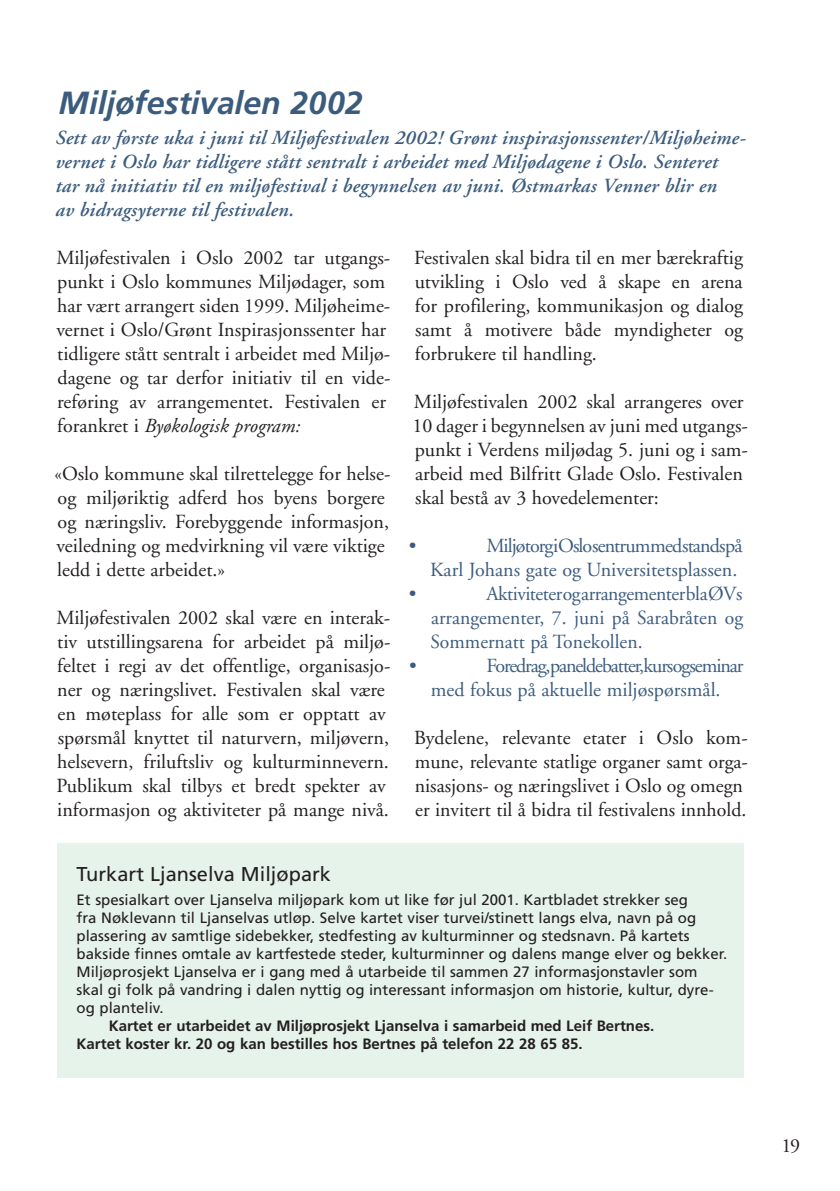
<style>
.page{position:relative;width:840px;height:1191px;background:#fff}
.page>*{position:absolute;margin:0;border:0;box-sizing:border-box;transform-origin:0 0}
.t1{font:italic 700 32px "Frutiger";letter-spacing:-.005em;color:#3c5c7e}
.t2{font:20px/24px "Adobe Garamond";color:#231f20}
.t3{font:italic 600 20px/24px "Adobe Garamond";letter-spacing:.01em;color:#3c5c7e}
.t4{font:20px/24px "Adobe Garamond";color:#3c5c7e;text-align:right}
.t5{font:20px/24px "Adobe Garamond";letter-spacing:-.055em;color:#3c5c7e}
.t6{font:20px "Frutiger";color:#231f20}
.t7{font:15px/18px "Frutiger";color:#231f20}
.t8{font:700 15px/18px "Frutiger";color:#231f20}
.s1{font-style:italic}
</style>
<div class="page">
<div style="left:57px;top:843px;width:686px;height:235px;background:#e6f3eb"></div>
<h1 class="t1" style="left:59px;top:84px;width:305px">Miljøfestivalen 2002</h1>
<p class="t3" style="left:55px;top:126px;width:691px">Sett av første uka i juni til Miljøfestivalen 2002! Grønt inspirasjonssenter/Miljøheime&shy;vernet i Oslo har tidligere stått sentralt i arbeidet med Miljødagene i Oslo. Senteret tar nå initiativ til en miljøfestival i begynnelsen av juni. Østmarkas Venner blir en<br>av bidragsyterne til festivalen.</p>
<p class="t2" style="left:56px;top:246px;width:335px">Miljøfestivalen i Oslo 2002 tar utgangs&shy;punkt i Oslo kommunes Miljødager, som har vært arrangert siden 1999. Miljøheime&shy;vernet i Oslo/Grønt Inspirasjonssenter har tidligere stått sentralt i arbeidet med Miljø&shy;dagene og tar derfor initiativ til en vide&shy;reføring av arrangementet. Festivalen er forankret i <span class="s1">Byøkologisk program:</span></p>
<p class="t2" style="left:54px;top:462px;width:337px">«Oslo kommune skal tilrettelegge for helse&shy;og miljøriktig adferd hos byens borgere og næringsliv. Forebyggende informasjon, veiledning og medvirkning vil være viktige ledd i dette arbeidet.»</p>
<p class="t2" style="left:56px;top:606px;width:335px">Miljøfestivalen 2002 skal være en interak&shy;tiv utstillingsarena for arbeidet på miljø&shy;feltet i regi av det offentlige, organisasjo&shy;ner og næringslivet. Festivalen skal være en møteplass for alle som er opptatt av spørsmål knyttet til naturvern, miljøvern, helsevern, friluftsliv og kulturminnevern.<br>Publikum skal tilbys et bredt spekter av informasjon og aktiviteter på mange nivå.</p>
<p class="t2" style="left:414px;top:246px;width:330px;text-align:justify">Festivalen skal bidra til en mer bærekraftig utvikling i Oslo ved å skape en arena for profilering, kommunikasjon og dialog samt å motivere både myndigheter og forbrukere til handling.</p>
<p class="t2" style="left:412px;top:390px;width:337px">Miljøfestivalen 2002 skal arrangeres over 10 dager i begynnelsen av juni med utgangs&shy;punkt i Verdens miljødag 5. juni og i sam&shy;arbeid med Bilfritt Glade Oslo. Festivalen skal bestå av 3 hovedelementer:</p>
<p class="t4" style="left:409px;top:534px;width:9px">•</p>
<p class="t4" style="left:430px;top:534px;width:314px">MiljøtorgiOslosentrummedstandspå<br>Karl Johans gate og Universitetsplassen.</p>
<p class="t4" style="left:408px;top:582px;width:9px">•</p>
<p class="t4" style="left:430px;top:582px;width:314px;text-align:justify;text-indent:56px">Aktiviteter og arrangementer bla ØVs arrangementer, 7. juni på Sarabråten og Sommernatt på Tonekollen.</p>
<p class="t4" style="left:409px;top:654px;width:9px">•</p>
<p class="t5" style="left:430px;top:654px;width:314px;text-indent:56px">Foredrag,paneldebatter,kursogseminar med fokus på aktuelle miljøspørsmål.</p>
<p class="t2" style="left:414px;top:726px;width:335px">Bydelene, relevante etater i Oslo kom&shy;mune, relevante statlige organer samt orga&shy;nisasjons- og næringslivet i Oslo og omegn er invitert til å bidra til festivalens innhold.</p>
<p class="t6" style="left:77px;top:862px;width:256px">Turkart Ljanselva Miljøpark</p>
<p class="t7" style="left:77px;top:891px;width:652px">Et spesialkart over Ljanselva miljøpark kom ut like før jul 2001. Kartbladet strekker seg<br>fra Nøklevann til Ljanselvas utløp. Selve kartet viser turvei/stinett langs elva, navn på og plassering av samtlige sidebekker, stedfesting av kulturminner og stedsnavn. På kartets bakside finnes omtale av kartfestede steder, kulturminner og dalens mange elver og bekker.<br>Miljøprosjekt Ljanselva er i gang med å utarbeide til sammen 27 informasjonstavler som skal gi folk på vandring i dalen nyttig og interessant informasjon om historie, kultur, dyre&shy;og planteliv.</p>
<p class="t8" style="left:77px;top:1017px;width:579px;text-indent:32px">Kartet er utarbeidet av Miljøprosjekt Ljanselva i samarbeid med Leif Bertnes.<br>Kartet koster kr. 20 og kan bestilles hos Bertnes på telefon 22 28 65 85.</p>
<p class="t2" style="left:781px;top:1134px;width:20px">19</p>
</div>
